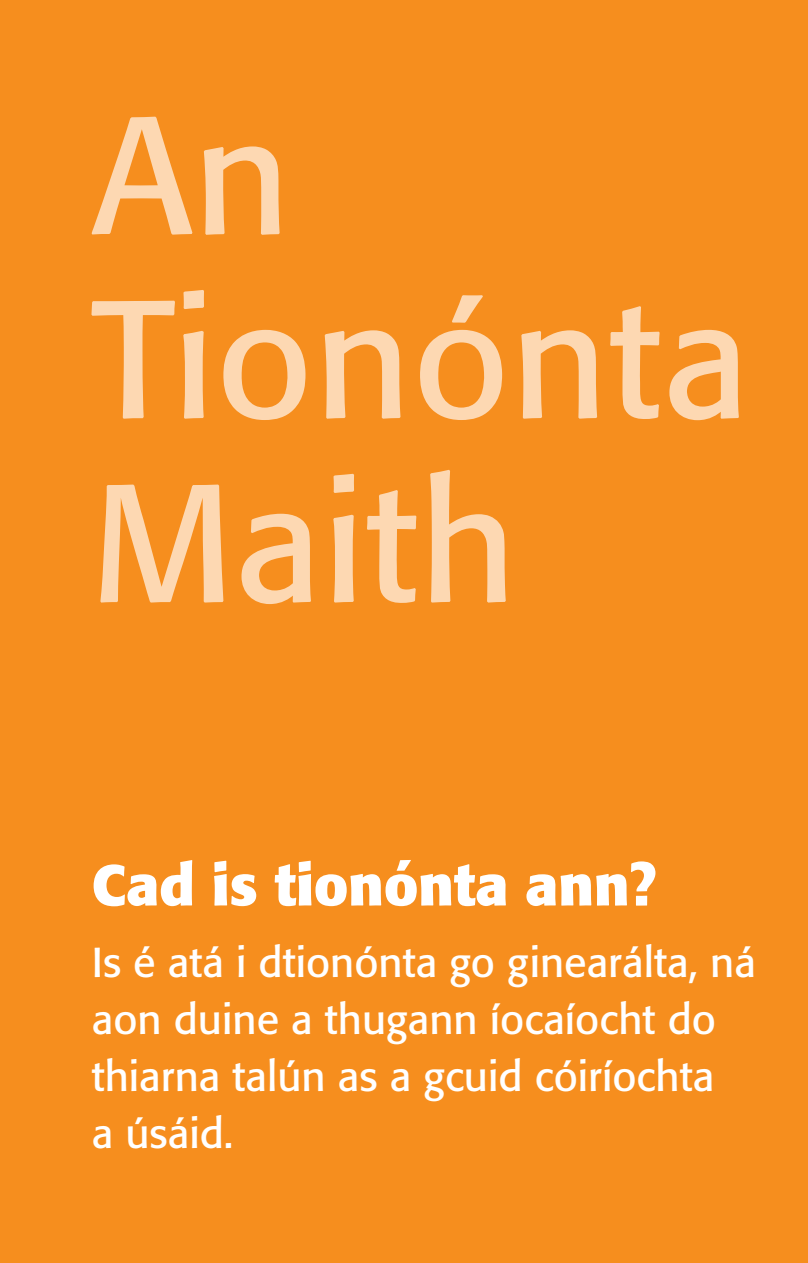
<style>
.page{position:relative;width:808px;height:1263px;background:#f68e1e}
.page>*{position:absolute;margin:0;border:0;box-sizing:border-box;transform-origin:0 0}
.t1{font:165.75px/183.9px "Formata";letter-spacing:.01em;color:#fdd8b2}
.t2{font:700 57px "Formata";color:#fff}
.t3{font:41.4px/57px "Formata";color:#fff}
</style>
<div class="page">
<h1 class="t1" style="left:92px;top:84px;width:659px">An<br>Tionónta<br>Maith</h1>
<h2 class="t2" style="left:92px;top:850px;width:565px">Cad is tionónta ann?</h2>
<p class="t3" style="left:92px;top:934px;width:666px">Is é atá i dtionónta go ginearálta, ná aon duine a thugann íocaíocht do thiarna talún as a gcuid cóiríochta<br>a úsáid.</p>
</div>
